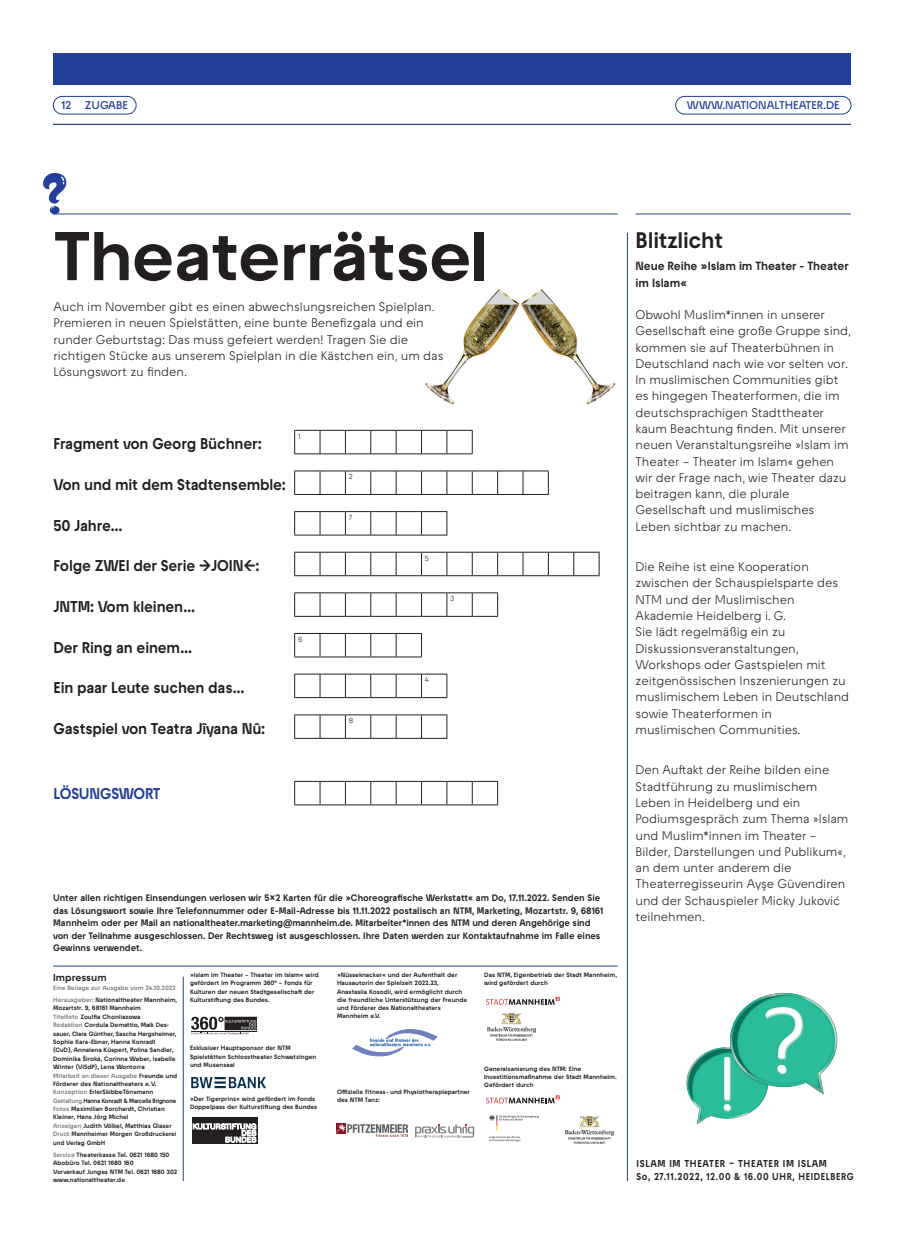
<style>
.page{position:relative;width:904px;height:1241px;background:#fff}
.page>*{position:absolute;margin:0;border:0;box-sizing:border-box;transform-origin:0 0}
.t1{font:700 68.75px "Raptor V2 Premium";letter-spacing:-.025em;color:#231f20;scale:1.04 1}
.t2{font:700 22.5px "Raptor V2 Premium";letter-spacing:-.01em;color:#231f20}
.t3{font:700 15.62px "Raptor V2 Premium";letter-spacing:-.01em;color:#231f20;scale:.94 1}
.t4{font:700 15.62px "Raptor V2 Premium";letter-spacing:-.01em;color:#223f99;scale:.94 1}
.t5{font:12.5px/16.2px "Raptor V2 Premium";letter-spacing:-.005em;color:#231f20}
.t6{font:700 11.88px/16.2px "Raptor V2 Premium";letter-spacing:-.005em;color:#231f20;scale:.96 1}
.t7{font:600 11.25px "Raptor V2 Premium";color:#223f99}
.t8{font:700 10px/13.1px "Raptor V2 Premium";letter-spacing:.065em;color:#231f20;scale:.94 1}
.t9{font:700 10px "Raptor V2 Premium";letter-spacing:-.005em;color:#231f20}
.t10{font:700 9.38px/12.5px "Raptor V2 Premium";letter-spacing:-.01em;color:#231f20;scale:.96 1}
.t11{font:7.38px "Raptor V2 Premium";color:#231f20}
.t12{font:700 6.25px/8.4px "Raptor V2 Premium";letter-spacing:-.005em;color:#231f20}
.t13{font:700 6.25px/12.1px "Raptor V2 Premium";letter-spacing:-.005em;color:#7d8081}
.s1{color:#231f20}
.s2{color:#7d8081}
</style>
<div class="page">
<img style="left:425px;top:289px;width:191px;height:116px">
<div style="left:675px;top:96px;width:176px;height:18px;border:1px solid #223f99;border-radius:9px"></div>
<hr style="left:53px;top:124px;width:797px;height:1px;background:#223f99">
<div style="left:53px;top:53px;width:797px;height:32px;background:#223f99"></div>
<div style="left:53px;top:96px;width:83px;height:18px;border:1px solid #223f99;border-radius:9px"></div>
<hr style="left:183px;top:976px;width:1px;height:204px;background:#223f99">
<svg style="left:486px;top:1095px;width:73px;height:8px"></svg>
<svg style="left:489px;top:1115px;width:49px;height:26px"></svg>
<img style="left:487px;top:1013px;width:49px;height:27px">
<img style="left:565px;top:1116px;width:49px;height:26px">
<svg style="left:486px;top:996px;width:73px;height:8px"></svg>
<svg style="left:191px;top:1016px;width:66px;height:18px"></svg>
<hr style="left:191px;top:1030px;width:66px;height:1px;background:#231f20">
<svg style="left:191px;top:1077px;width:75px;height:10px"></svg>
<hr style="left:627px;top:233px;width:1px;height:947px;background:#223f99">
<hr style="left:53px;top:214px;width:565px;height:1px;background:#223f99">
<hr style="left:635px;top:214px;width:215px;height:1px;background:#223f99">
<svg style="left:43px;top:173px;width:23px;height:41px"></svg>
<hr style="left:53px;top:965px;width:565px;height:1px;background:#223f99">
<svg style="left:353px;top:1029px;width:84px;height:26px"></svg>
<svg style="left:294px;top:430px;width:179px;height:24px"></svg>
<svg style="left:294px;top:592px;width:204px;height:25px"></svg>
<svg style="left:294px;top:511px;width:153px;height:24px"></svg>
<svg style="left:294px;top:673px;width:153px;height:25px"></svg>
<svg style="left:294px;top:714px;width:153px;height:24px"></svg>
<svg style="left:294px;top:470px;width:255px;height:25px"></svg>
<svg style="left:294px;top:780px;width:204px;height:25px"></svg>
<svg style="left:294px;top:633px;width:128px;height:24px"></svg>
<svg style="left:294px;top:551px;width:305px;height:25px"></svg>
<img style="left:336px;top:1123px;width:71px;height:13px">
<svg style="left:415px;top:1124px;width:59px;height:13px"></svg>
<div style="left:192px;top:1116px;width:66px;height:27px;background:#231f20"></div>
<svg style="left:193px;top:1123px;width:63px;height:19px"></svg>
<img style="left:686px;top:992px;width:152px;height:133px">
<h3 class="t7" style="left:61px;top:97px;width:68px">12 ZUGABE</h3>
<h3 class="t7" style="left:687px;top:97px;width:154px">WWW.NATIONALTHEATER.DE</h3>
<h1 class="t1" style="left:53px;top:205px;width:419px">Theaterrätsel</h1>
<h2 class="t2" style="left:635px;top:223px;width:89px">Blitzlicht</h2>
<h3 class="t6" style="left:635px;top:257px;width:223px">Neue Reihe »Islam im Theater - Theater im Islam«</h3>
<p class="t5" style="left:635px;top:306px;width:217px">Obwohl Muslim*innen in unserer Gesellschaft eine große Gruppe sind, kommen sie auf Theaterbühnen in Deutschland nach wie vor selten vor.<br>In muslimischen Communities gibt es hingegen Theaterformen, die im deutschsprachigen Stadttheater kaum Beachtung finden. Mit unserer neuen Veranstaltungsreihe »Islam im Theater – Theater im Islam« gehen wir der Frage nach, wie Theater dazu beitragen kann, die plurale Gesellschaft und muslimisches Leben sichtbar zu machen.</p>
<p class="t5" style="left:635px;top:558px;width:215px">Die Reihe ist eine Kooperation zwischen der Schauspielsparte des<br>NTM und der Muslimischen<br>Akademie Heidelberg i. G.<br>Sie lädt regelmäßig ein zu<br>Diskussionsveranstaltungen,<br>Workshops oder Gastspielen mit zeitgenössischen Inszenierungen zu muslimischem Leben in Deutschland sowie Theaterformen in muslimischen Communities.</p>
<p class="t5" style="left:635px;top:761px;width:214px">Den Auftakt der Reihe bilden eine<br>Stadtführung zu muslimischem<br>Leben in Heidelberg und ein<br>Podiumsgespräch zum Thema »Islam und Muslim*innen im Theater –<br>Bilder, Darstellungen und Publikum«, an dem unter anderem die<br>Theaterregisseurin Ayşe Güvendiren und der Schauspieler Micky Juković teilnehmen.</p>
<p class="t5" style="left:53px;top:298px;width:391px">Auch im November gibt es einen abwechslungsreichen Spielplan.<br>Premieren in neuen Spielstätten, eine bunte Benefizgala und ein runder Geburtstag: Das muss gefeiert werden! Tragen Sie die richtigen Stücke aus unserem Spielplan in die Kästchen ein, um das Lösungswort zu finden.</p>
<p class="t11" style="left:298px;top:431px;width:4px">1</p>
<h3 class="t3" style="left:53px;top:432px;width:223px">Fragment von Georg Büchner:</h3>
<h3 class="t3" style="left:53px;top:473px;width:249px">Von und mit dem Stadtensemble:</h3>
<h3 class="t3" style="left:53px;top:513px;width:75px">50 Jahre…</h3>
<h3 class="t3" style="left:53px;top:554px;width:221px">Folge ZWEI der Serie →JOIN←:</h3>
<h3 class="t3" style="left:53px;top:594px;width:152px">JNTM: Vom kleinen…</h3>
<h3 class="t3" style="left:53px;top:635px;width:149px">Der Ring an einem…</h3>
<h3 class="t3" style="left:53px;top:676px;width:205px">Ein paar Leute suchen das…</h3>
<h3 class="t3" style="left:53px;top:716px;width:227px">Gastspiel von Teatra Jîyana Nû:</h3>
<p class="t11" style="left:349px;top:471px;width:5px">2</p>
<p class="t11" style="left:349px;top:512px;width:5px">7</p>
<p class="t11" style="left:425px;top:552px;width:6px">5</p>
<p class="t11" style="left:450px;top:593px;width:6px">3</p>
<p class="t11" style="left:298px;top:634px;width:6px">6</p>
<p class="t11" style="left:425px;top:674px;width:6px">4</p>
<p class="t11" style="left:349px;top:715px;width:6px">8</p>
<h3 class="t4" style="left:53px;top:781px;width:115px">LÖSUNGSWORT</h3>
<p class="t10" style="left:53px;top:891px;width:575px">Unter allen richtigen Einsendungen verlosen wir 5×2 Karten für die »Choreografische Werkstatt« am Do, 17.11.2022. Senden Sie das Lösungswort sowie Ihre Telefonnummer oder E-Mail-Adresse bis 11.11.2022 postalisch an NTM, Marketing, Mozartstr. 9, 68161<br>Mannheim oder per Mail an nationaltheater.marketing@mannheim.de. Mitarbeiter*innen des NTM und deren Angehörige sind von der Teilnahme ausgeschlossen. Der Rechtsweg ist ausgeschlossen. Ihre Daten werden zur Kontaktaufnahme im Falle eines Gewinns verwendet.</p>
<p class="t12" style="left:190px;top:970px;width:130px">»Islam im Theater – Theater im Islam« wird gefördert im Programm 360° – Fonds für Kulturen der neuen Stadtgesellschaft der Kulturstiftung des Bundes.</p>
<p class="t12" style="left:484px;top:970px;width:134px">Das NTM, Eigenbetrieb der Stadt Mannheim, wird gefördert durch</p>
<p class="t12" style="left:337px;top:970px;width:132px">»Nüsseknacker« und der Aufenthalt der Hausautorin der Spielzeit 2022.23, Anastasiia Kosodii, wird ermöglicht durch die freundliche Unterstützung der Freunde und Förderer des Nationaltheaters Mannheim e.V.</p>
<h3 class="t9" style="left:53px;top:970px;width:55px">Impressum</h3>
<p class="t13" style="left:53px;top:981px;width:126px">Eine Beilage zur Ausgabe vom 24.10.2022<br>Herausgeber: <span class="s1">Nationaltheater Mannheim,</span></p>
<p class="t12" style="left:53px;top:1003px;width:126px">Mozartstr. 9, 68161 Mannheim<br><span class="s2">Titelfoto</span> Zoulfia Choniiazowa<br><span class="s2">Redaktion</span> Cordula Demattio, Maik Des&shy;sauer, Clara Günther, Sascha Hargsheimer, Sophie Kara-Ebner, Hanna Konradt<br>(CvD), Annalena Küspert, Polina Sandler, Dominika Široká, Corinna Weber, Isabelle Winter (ViSdP), Lena Wontorra<br><span class="s2">Mitarbeit an dieser Ausgabe</span> Freunde und Förderer des Nationaltheaters e.V.<br><span class="s2">Konzeption</span> ErlerSkibbeTönsmann <span class="s2">Gestaltung</span> Hanna Konradt &amp; Marcella Brignone <span class="s2">Fotos</span> Maximilian Borchardt, Christian Kleiner, Hans Jörg Michel<br><span class="s2">Anzeigen</span> Judith Völkel, Matthias Glaser <span class="s2">Druck</span> Mannheimer Morgen Großdruckerei und Verlag GmbH</p>
<p class="t12" style="left:53px;top:1149px;width:125px"><span class="s2">Service</span> Theaterkasse Tel. 0621 1680 150<br>Abobüro Tel. 0621 1680 160<br>Vorverkauf Junges NTM Tel. 0621 1680 302 www.nationaltheater.de</p>
<p class="t12" style="left:190px;top:1043px;width:128px">Exklusiver Hauptsponsor der NTM<br>Spielstätten Schlosstheater Schwetzingen und Musensaal</p>
<p class="t12" style="left:190px;top:1094px;width:129px">»Der Tigerprinz« wird gefördert im Fonds<br>Doppelpass der Kulturstiftung des Bundes</p>
<p class="t12" style="left:484px;top:1064px;width:134px">Generalsanierung des NTM: Eine<br>Investitionsmaßnahme der Stadt Mannheim.<br>Gefördert durch</p>
<p class="t12" style="left:337px;top:1087px;width:134px">Offizielle Fitness- und Physiotherapiepartner des NTM Tanz:</p>
<h3 class="t8" style="left:636px;top:1155px;width:233px">ISLAM IM THEATER – THEATER IM ISLAM<br>So, 27.11.2022, 12.00 &amp; 16.00 UHR, HEIDELBERG</h3>
</div>
